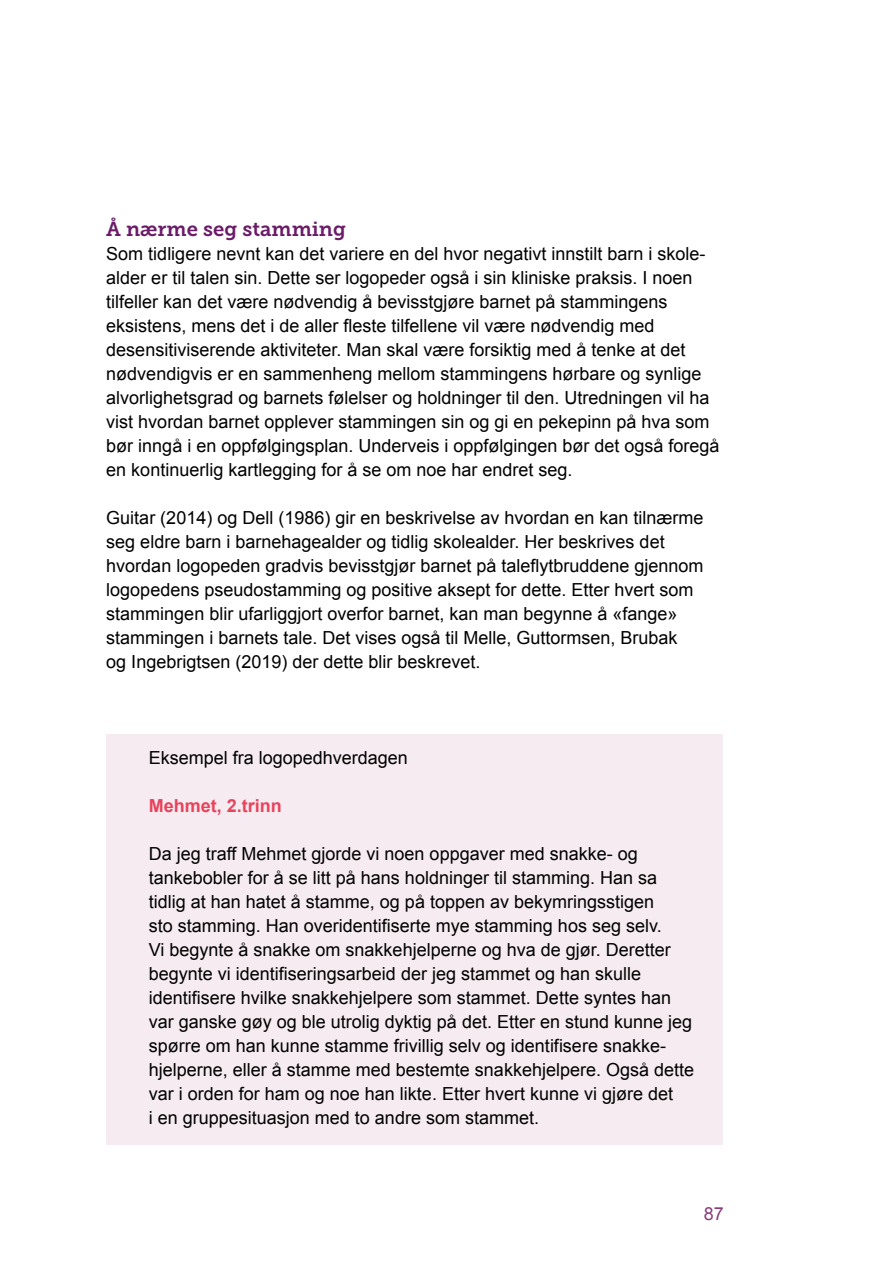
<style>
.page{position:relative;width:893px;height:1263px;background:#fff}
.page>*{position:absolute;margin:0;border:0;box-sizing:border-box;transform-origin:0 0}
.H3_Overskrift_i_brød{font:20.25px "Museo Slab 700";color:#6b1c68}
.Brødtekst{font:18px/24px "Arial";color:#000}
.Tekstboks{font:18px/24px "Arial";color:#000}
.Tekstboks-2{font:700 18px "Arial";color:#e9435c}
.t1{font:18px "Arial";color:#873e7b}
</style>
<div class="page">
<div style="left:106px;top:734px;width:617px;height:51px;background:#f5ebf0"></div>
<div style="left:106px;top:782px;width:617px;height:51px;background:#f5ebf0"></div>
<div style="left:106px;top:830px;width:617px;height:315px;background:#f5ebf0"></div>
<p class="H3_Overskrift_i_brød" style="left:106px;top:218px;width:241px">Å nærme seg stamming</p>
<p class="Brødtekst" style="left:106px;top:242px;width:615px">Som tidligere nevnt kan det variere en del hvor negativt innstilt barn i skole&shy;alder er til talen sin. Dette ser logopeder også i sin kliniske praksis. I noen tilfeller kan det være nødvendig å bevisstgjøre barnet på stammingens eksistens, mens det i de aller fleste tilfellene vil være nødvendig med desensitiviserende aktiviteter. Man skal være forsiktig med å tenke at det nødvendigvis er en sammenheng mellom stammingens hørbare og synlige alvorlighetsgrad og barnets følelser og holdninger til den. Utredningen vil ha vist hvordan barnet opplever stammingen sin og gi en pekepinn på hva som bør inngå i en oppfølgingsplan. Underveis i oppfølgingen bør det også foregå en kontinuerlig kartlegging for å se om noe har endret seg.</p>
<p class="Brødtekst" style="left:106px;top:506px;width:599px">Guitar (2014) og Dell (1986) gir en beskrivelse av hvordan en kan tilnærme seg eldre barn i barnehagealder og tidlig skolealder. Her beskrives det hvordan logopeden gradvis bevisstgjør barnet på taleflytbruddene gjennom logopedens pseudostamming og positive aksept for dette. Etter hvert som stammingen blir ufarliggjort overfor barnet, kan man begynne å «fange» stammingen i barnets tale. Det vises også til Melle, Guttormsen, Brubak<br>og Ingebrigtsen (2019) der dette blir beskrevet.</p>
<p class="Tekstboks" style="left:149px;top:746px;width:261px">Eksempel fra logopedhverdagen</p>
<p class="Tekstboks-2" style="left:149px;top:794px;width:135px">Mehmet, 2.trinn</p>
<p class="Tekstboks" style="left:149px;top:842px;width:547px">Da jeg traff Mehmet gjorde vi noen oppgaver med snakke- og tankebobler for å se litt på hans holdninger til stamming. Han sa tidlig at han hatet å stamme, og på toppen av bekymringsstigen<br>sto stamming. Han overidentifiserte mye stamming hos seg selv.<br>Vi begynte å snakke om snakkehjelperne og hva de gjør. Deretter begynte vi identifiseringsarbeid der jeg stammet og han skulle identifisere hvilke snakkehjelpere som stammet. Dette syntes han var ganske gøy og ble utrolig dyktig på det. Etter en stund kunne jeg spørre om han kunne stamme frivillig selv og identifisere snakke&shy;hjelperne, eller å stamme med bestemte snakkehjelpere. Også dette var i orden for ham og noe han likte. Etter hvert kunne vi gjøre det<br>i en gruppesituasjon med to andre som stammet.</p>
<p class="t1" style="left:704px;top:1202px;width:22px">87</p>
</div>
